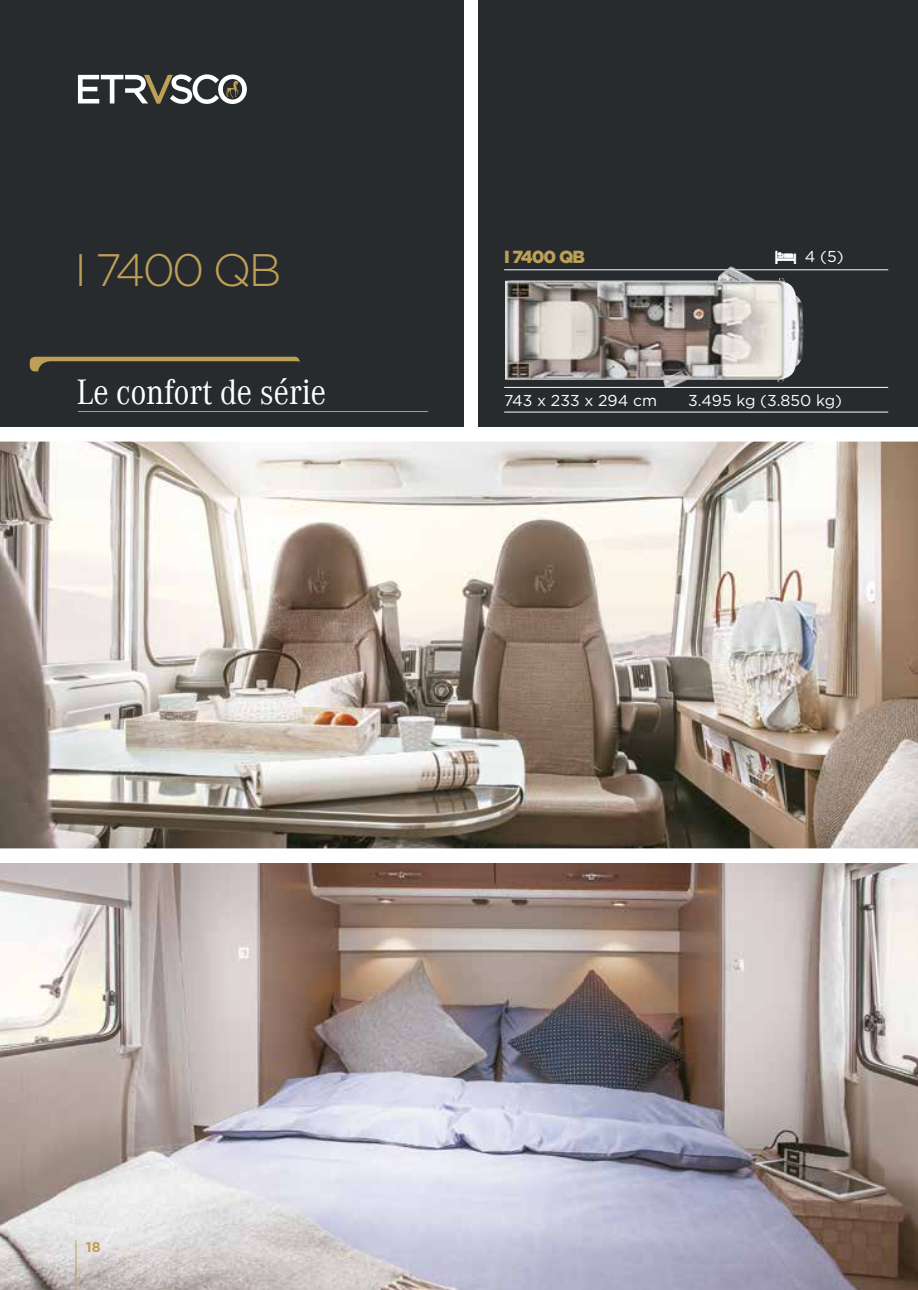
<style>
.page{position:relative;width:918px;height:1290px;background:#fff}
.page>*{position:absolute;margin:0;border:0;box-sizing:border-box;transform-origin:0 0}
.t1{font:300 45.5px "Gotham";letter-spacing:-.06em;color:#be9f56}
.t2{font:35px "Corporate ABQ";color:#fff;scale:.89 1}
.t3{font:900 17.5px "Gotham";letter-spacing:-.06em;color:#be9f56}
.t4{font:15.75px "Gotham";color:#fff}
.t5{font:700 14px "Gotham";color:#be9f56}
</style>
<div class="page">
<div style="left:479px;top:0;width:439px;height:427px;background:#272b2e"></div>
<div style="left:0;top:0;width:464px;height:427px;background:#272b2e"></div>
<hr style="left:78px;top:411px;width:350px;height:1px;background:#be9f56">
<svg style="left:78px;top:74px;width:169px;height:30px"></svg>
<img style="left:0;top:863px;width:918px;height:427px">
<img style="left:0;top:441px;width:918px;height:407px">
<hr style="left:504px;top:387px;width:384px;height:1px;background:#fff">
<hr style="left:504px;top:269px;width:384px;height:1px;background:#fff">
<hr style="left:504px;top:412px;width:384px;height:1px;background:#fff">
<img style="left:505px;top:267px;width:299px;height:120px">
<svg style="left:30px;top:357px;width:270px;height:14px"></svg>
<hr style="left:76px;top:1240px;width:1px;height:50px;background:#be9f56">
<h1 class="t1" style="left:74px;top:241px;width:209px">I 7400 QB</h1>
<h2 class="t2" style="left:77px;top:371px;width:281px">Le confort de série</h2>
<p class="t3" style="left:504px;top:245px;width:82px">I 7400 QB</p>
<p class="t4" style="left:774px;top:246px;width:71px"><sub>h</sub> 4 (5)</p>
<p class="t4" style="left:504px;top:391px;width:154px">743 x 233 x 294 cm</p>
<p class="t4" style="left:688px;top:391px;width:155px">3.495 kg (3.850 kg)</p>
<p class="t5" style="left:86px;top:1237px;width:16px">18</p>
</div>
